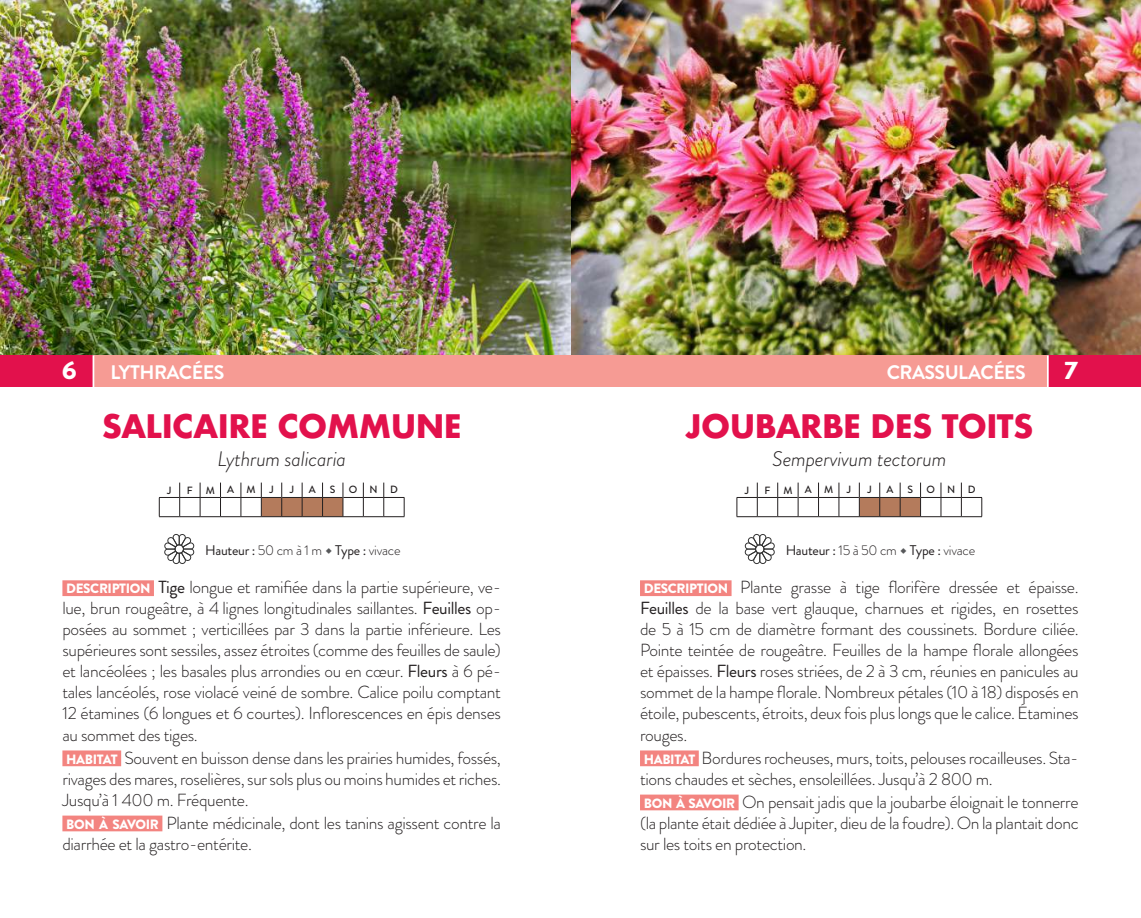
<style>
.page{position:relative;width:1141px;height:918px;background:#fff}
.page>*{position:absolute;margin:0;border:0;box-sizing:border-box;transform-origin:0 0}
.t1{font:700 31.5px "Futura";letter-spacing:-.02em;color:#e2114c}
.t2{font:900 25.2px "Brandon Grotesque";color:#fff;scale:1.11 1}
.t3{font:italic 300 21px "Brandon Grotesque";letter-spacing:-.01em;color:#231f20}
.t4{font:700 19.6px "Brandon Grotesque";letter-spacing:-.03em;color:#fff}
.t5{font:300 17.5px/21px "Brandon Grotesque";letter-spacing:-.02em;color:#231f20;text-align:justify}
.t6{font:14px "Brandon Grotesque";letter-spacing:-.02em;color:#231f20}
.t7{font:500 10.5px "Brandon Grotesque";letter-spacing:1.18em;color:#231f20}
.s1{font-weight:300}
.s2{font-weight:900;font-size:13.47px;color:#fff}
.s3{font-weight:400}
</style>
<div class="page">
<div style="left:62px;top:580px;width:92px;height:16px;background:#f38480"></div>
<div style="left:62px;top:750px;width:59px;height:16px;background:#f38480"></div>
<div style="left:62px;top:815px;width:100px;height:16px;background:#f38480"></div>
<svg style="left:159px;top:482px;width:246px;height:35px"></svg>
<svg style="left:164px;top:534px;width:30px;height:30px"></svg>
<img style="left:570px;top:0;width:571px;height:355px">
<div style="left:640px;top:580px;width:92px;height:16px;background:#f38480"></div>
<div style="left:640px;top:750px;width:59px;height:16px;background:#f38480"></div>
<div style="left:640px;top:794px;width:99px;height:16px;background:#f38480"></div>
<svg style="left:737px;top:482px;width:245px;height:35px"></svg>
<svg style="left:745px;top:534px;width:30px;height:30px"></svg>
<img style="left:0;top:0;width:570px;height:355px">
<div style="left:0;top:355px;width:570px;height:32px;background:#f69b94"></div>
<div style="left:0;top:355px;width:93px;height:32px;background:#e2114c"></div>
<hr style="left:93px;top:355px;width:1px;height:32px;background:#fff">
<div style="left:570px;top:355px;width:571px;height:32px;background:#f69b94"></div>
<div style="left:1048px;top:355px;width:93px;height:32px;background:#e2114c"></div>
<hr style="left:1047px;top:355px;width:2px;height:32px;background:#fff">
<h2 class="t2" style="left:62px;top:352px;width:15px">6</h2>
<p class="t4" style="left:110px;top:359px;width:115px">LYTHRACÉES</p>
<p class="t4" style="left:887px;top:359px;width:141px">CRASSULACÉES</p>
<h2 class="t2" style="left:1064px;top:352px;width:14px">7</h2>
<h1 class="t1" style="left:102px;top:403px;width:362px">SALICAIRE COMMUNE</h1>
<p class="t3" style="left:217px;top:445px;width:130px">Lythrum salicaria</p>
<p class="t7" style="left:167px;top:483px;width:6px">J</p>
<p class="t7" style="left:187px;top:482px;width:70px">FMAM</p>
<p class="t7" style="left:269px;top:482px;width:6px">J</p>
<p class="t7" style="left:290px;top:482px;width:6px">J</p>
<p class="t7" style="left:309px;top:482px;width:8px">A</p>
<p class="t7" style="left:330px;top:482px;width:7px">S</p>
<p class="t7" style="left:349px;top:482px;width:50px">OND</p>
<p class="t6" style="left:205px;top:541px;width:197px">Hauteur : <span class="s1">50 cm à 1 m</span> Type : <span class="s1">vivace</span></p>
<p class="t5" style="left:62px;top:577px;width:440px"><span class="s2">DESCRIPTION</span> <span class="s3">Tige</span> longue et ramifiée dans la partie supérieure, ve&shy;lue, brun rougeâtre, à 4 lignes longitudinales saillantes. <span class="s3">Feuilles</span> op&shy;posées au sommet ; verticillées par 3 dans la partie inférieure. Les supérieures sont sessiles, assez étroites (comme des feuilles de saule) et lancéolées ; les basales plus arrondies ou en cœur. <span class="s3">Fleurs</span> à 6 pé&shy;tales lancéolés, rose violacé veiné de sombre. Calice poilu comptant 12 étamines (6 longues et 6 courtes). Inflorescences en épis denses au sommet des tiges.</p>
<p class="t5" style="left:62px;top:747px;width:440px"><span class="s2">HABITAT</span> Souvent en buisson dense dans les prairies humides, fossés, rivages des mares, roselières, sur sols plus ou moins humides et riches.<br>Jusqu’à 1 400 m. Fréquente.</p>
<p class="t5" style="left:62px;top:812px;width:440px"><span class="s2">BON À SAVOIR</span> Plante médicinale, dont les tanins agissent contre la diarrhée et la gastro-entérite.</p>
<h1 class="t1" style="left:685px;top:403px;width:350px">JOUBARBE DES TOITS</h1>
<p class="t3" style="left:772px;top:445px;width:176px">Sempervivum tectorum</p>
<p class="t7" style="left:745px;top:483px;width:6px">J</p>
<p class="t7" style="left:765px;top:482px;width:70px">FMAM</p>
<p class="t7" style="left:847px;top:482px;width:6px">J</p>
<p class="t7" style="left:867px;top:482px;width:6px">J</p>
<p class="t7" style="left:886px;top:482px;width:8px">A</p>
<p class="t7" style="left:908px;top:482px;width:7px">S</p>
<p class="t7" style="left:926px;top:482px;width:50px">OND</p>
<p class="t6" style="left:786px;top:541px;width:191px">Hauteur : <span class="s1">15 à 50 cm</span> Type : <span class="s1">vivace</span></p>
<p class="t5" style="left:640px;top:577px;width:440px"><span class="s2">DESCRIPTION</span> Plante grasse à tige florifère dressée et épaisse.<br><span class="s3">Feuilles</span> de la base vert glauque, charnues et rigides, en rosettes de 5 à 15 cm de diamètre formant des coussinets. Bordure ciliée.<br>Pointe teintée de rougeâtre. Feuilles de la hampe florale allongées et épaisses. <span class="s3">Fleurs</span> roses striées, de 2 à 3 cm, réunies en panicules au sommet de la hampe florale. Nombreux pétales (10 à 18) disposés en étoile, pubescents, étroits, deux fois plus longs que le calice. Étamines rouges.</p>
<p class="t5" style="left:640px;top:747px;width:440px"><span class="s2">HABITAT</span> Bordures rocheuses, murs, toits, pelouses rocailleuses. Sta&shy;tions chaudes et sèches, ensoleillées. Jusqu’à 2 800 m.</p>
<p class="t5" style="left:640px;top:791px;width:440px"><span class="s2">BON À SAVOIR</span> On pensait jadis que la joubarbe éloignait le tonnerre (la plante était dédiée à Jupiter, dieu de la foudre). On la plantait donc sur les toits en protection.</p>
</div>
